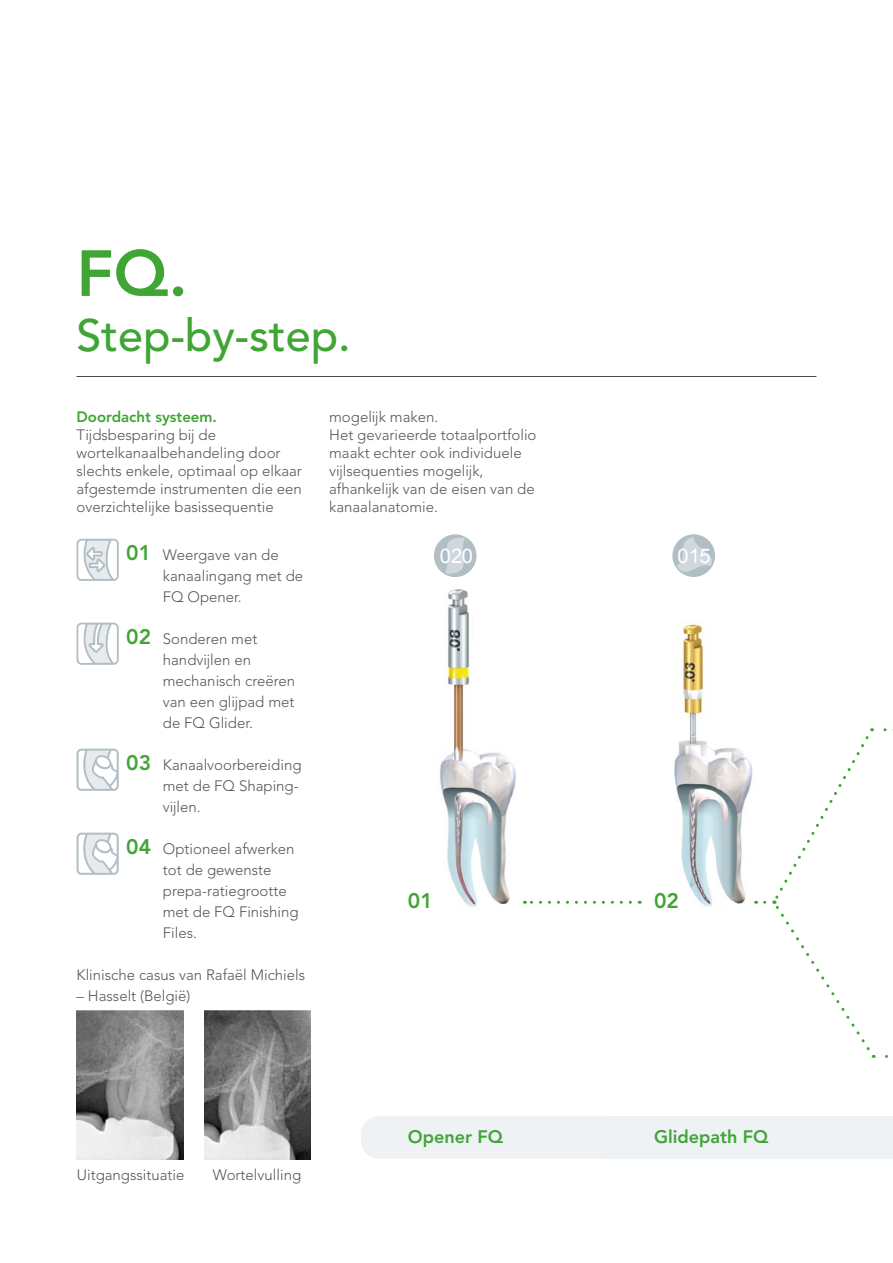
<style>
.page{position:relative;width:893px;height:1263px;background:#fff}
.page>*{position:absolute;margin:0;border:0;box-sizing:border-box;transform-origin:0 0}
.t1{font:800 64.5px "Avenir LT Pro";color:#3fa535}
.t2{font:500 45px "Avenir LT Pro";color:#3fa535}
.t3{font:800 21px "Avenir LT Pro";color:#3fa535}
.t4{font:20.1px "Arial";letter-spacing:-.015em;color:#fff}
.t5{font:800 18px "Avenir LT Pro";color:#3fa535}
.t6{font:300 15px/21px "Avenir LT Pro";color:#575756}
.t7{font:800 15px "Avenir LT Pro";color:#3fa535}
</style>
<div class="page">
<hr style="left:77px;top:376px;width:739px;height:1px;background:#4a4a4a">
<svg style="left:77px;top:623px;width:42px;height:42px"></svg>
<svg style="left:77px;top:539px;width:42px;height:42px"></svg>
<svg style="left:77px;top:749px;width:42px;height:42px"></svg>
<svg style="left:77px;top:833px;width:42px;height:42px"></svg>
<div style="left:434px;top:534px;width:43px;height:43px;background:#b1bec5;border-radius:50%"></div>
<svg style="left:445px;top:535px;width:20px;height:39px"></svg>
<div style="left:672px;top:534px;width:43px;height:43px;background:#b1bec5;border-radius:50%"></div>
<svg style="left:676px;top:537px;width:37px;height:36px"></svg>
<img style="left:674px;top:624px;width:82px;height:283px">
<img style="left:439px;top:589px;width:87px;height:318px">
<img style="left:77px;top:1010px;width:106px;height:149px">
<img style="left:204px;top:1010px;width:107px;height:149px">
<div style="left:361px;top:1116px;width:532px;height:43px;background:#eef2f4"></div>
<svg style="left:524px;top:901px;width:106px;height:3px"></svg>
<svg style="left:756px;top:901px;width:9px;height:3px"></svg>
<svg style="left:772px;top:728px;width:121px;height:330px"></svg>
<h1 class="t1" style="left:77px;top:235px;width:113px">FQ.</h1>
<h2 class="t2" style="left:77px;top:308px;width:276px">Step-by-step.</h2>
<p class="t7" style="left:77px;top:408px;width:142px">Doordacht systeem.</p>
<p class="t6" style="left:77px;top:426px;width:227px;line-height:18px">Tijdsbesparing bij de wortelkanaalbehandeling door slechts enkele, optimaal op elkaar afgestemde instrumenten die een overzichtelijke basissequentie</p>
<p class="t6" style="left:329px;top:408px;width:209px;line-height:18px">mogelijk maken.<br>Het gevarieerde totaalportfolio maakt echter ook individuele vijlsequenties mogelijk, afhankelijk van de eisen van de kanaalanatomie.</p>
<h3 class="t3" style="left:126px;top:540px;width:26px">01</h3>
<h3 class="t4" style="left:440px;top:542px;width:35px">020</h3>
<h3 class="t4" style="left:678px;top:543px;width:35px">015</h3>
<p class="t6" style="left:163px;top:544px;width:142px">Weergave van de kanaalingang met de<br>FQ Opener.</p>
<p class="t6" style="left:163px;top:628px;width:134px">Sonderen met handvijlen en mechanisch creëren van een glijpad met de FQ Glider.</p>
<p class="t6" style="left:163px;top:754px;width:140px">Kanaalvoorbereiding met de FQ Shaping&shy;vijlen.</p>
<p class="t6" style="left:163px;top:838px;width:137px">Optioneel afwerken tot de gewenste prepa-ratiegrootte met de FQ Finishing<br>Files.</p>
<p class="t6" style="left:77px;top:964px;width:230px">Klinische casus van Rafaël Michiels</p>
<p class="t6" style="left:77px;top:985px;width:115px">– Hasselt (België)</p>
<h3 class="t3" style="left:126px;top:624px;width:26px">02</h3>
<h3 class="t3" style="left:126px;top:750px;width:26px">03</h3>
<h3 class="t3" style="left:126px;top:834px;width:26px">04</h3>
<h3 class="t3" style="left:408px;top:889px;width:26px">01</h3>
<h3 class="t3" style="left:654px;top:889px;width:26px">02</h3>
<p class="t6" style="left:77px;top:1164px;width:109px">Uitgangssituatie</p>
<p class="t6" style="left:213px;top:1164px;width:90px">Wortelvulling</p>
<p class="t5" style="left:408px;top:1126px;width:97px">Opener FQ</p>
<p class="t5" style="left:654px;top:1126px;width:116px">Glidepath FQ</p>
</div>
